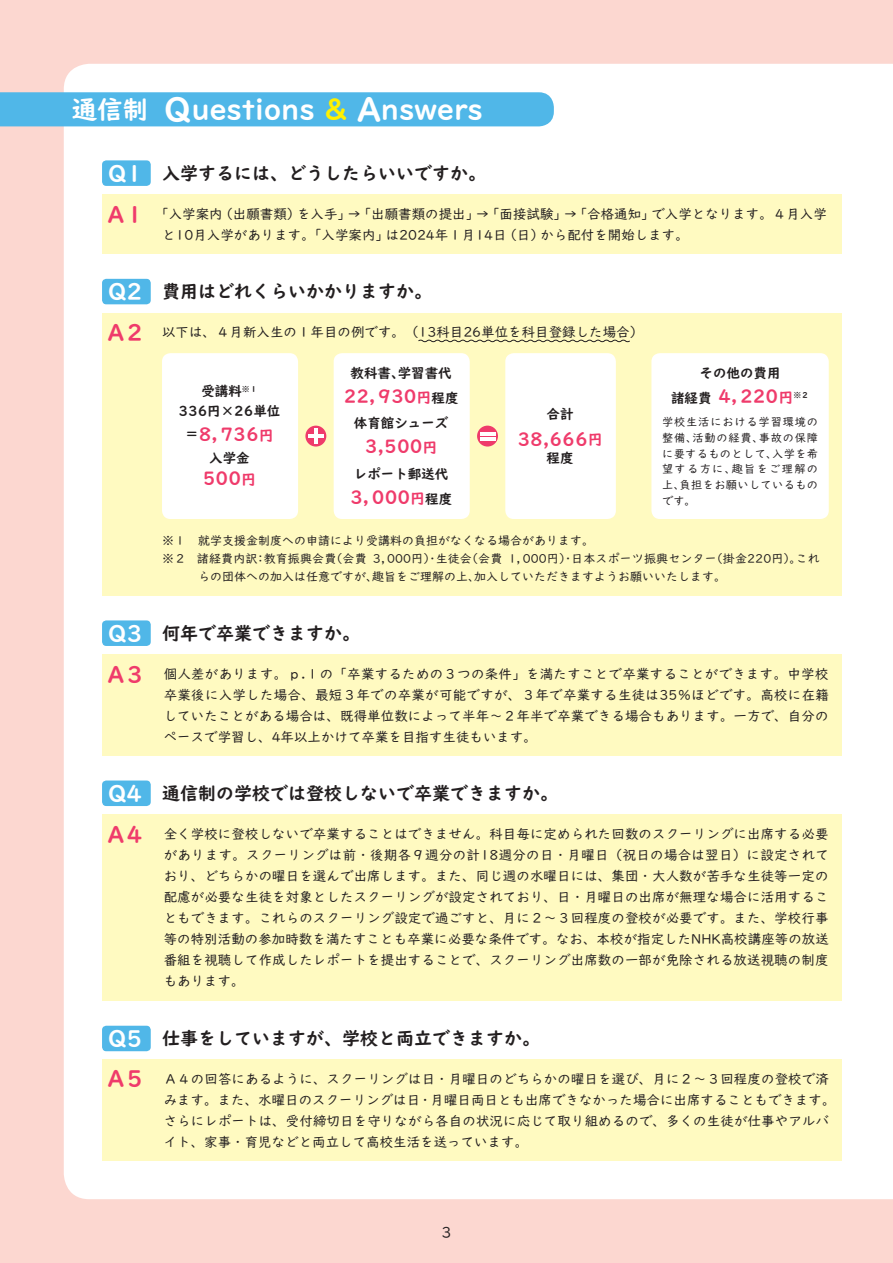
<style>
.page{position:relative;width:893px;height:1263px;background:#fcd7d0}
.page>*{position:absolute;margin:0;border:0;box-sizing:border-box;transform-origin:0 0}
.t1{font:28.5px "UD Digi Kyokasho NP B";color:#fff}
.t2{font:22.5px "UD Digi Kyokasho NP B";color:#fff}
.t3{font:22.5px "UD Digi Kyokasho NP B";color:#ef3b6b}
.t4{font:18px "UD Digi Kyokasho NP B";color:#231f20}
.t5{font:18px "UD Digi Kyokasho NP B";color:#ef3b6b}
.t6{font:15px "UD Digi Kyokasho NP R";color:#231f20}
.t7{font:13.5px/21px "UD Digi Kyokasho NP R";color:#231f20}
.t8{font:13.5px/19.5px "UD Digi Kyokasho NP B";color:#231f20;text-align:center}
.t9{font:12px "UD Digi Kyokasho NP R";color:#231f20}
.t10{font:11.25px/15.8px "UD Digi Kyokasho NP R";letter-spacing:.03em;color:#231f20;text-align:justify}
.s1{font-size:25.5px}
.s2{font-size:33px}
.s3{color:#fff101}
.s4{font-size:13.5px;color:#231f20}
.s5{font-size:15px}
</style>
<div class="page">
<div style="left:64px;top:64px;width:829px;height:1135px;background:#fff"></div>
<div style="left:102px;top:194px;width:740px;height:60px;background:#fffac1"></div>
<div style="left:102px;top:160px;width:49px;height:26px;background:#50b7e8;border-radius:4px"></div>
<div style="left:102px;top:654px;width:740px;height:102px;background:#fffac1"></div>
<div style="left:102px;top:620px;width:49px;height:26px;background:#50b7e8;border-radius:4px"></div>
<div style="left:102px;top:814px;width:740px;height:187px;background:#fffac1"></div>
<div style="left:102px;top:780px;width:49px;height:26px;background:#50b7e8;border-radius:4px"></div>
<div style="left:0;top:92px;width:554px;height:34px;background:#50b7e8"></div>
<div style="left:102px;top:313px;width:740px;height:283px;background:#fffac1"></div>
<svg style="left:418px;top:339px;width:212px;height:4px"></svg>
<div style="left:102px;top:279px;width:49px;height:25px;background:#50b7e8;border-radius:4px"></div>
<div style="left:162px;top:353px;width:136px;height:166px;background:#fff;border-radius:9px"></div>
<div style="left:334px;top:353px;width:136px;height:166px;background:#fff;border-radius:9px"></div>
<div style="left:651px;top:353px;width:178px;height:166px;background:#fff;border-radius:9px"></div>
<div style="left:505px;top:353px;width:111px;height:166px;background:#fff;border-radius:9px"></div>
<svg style="left:305px;top:426px;width:21px;height:20px"></svg>
<hr style="left:308px;top:435px;width:15px;height:3px;background:#fff">
<hr style="left:314px;top:429px;width:3px;height:15px;background:#fff">
<svg style="left:477px;top:426px;width:21px;height:20px"></svg>
<hr style="left:480px;top:432px;width:15px;height:3px;background:#fff">
<hr style="left:480px;top:437px;width:15px;height:3px;background:#fff">
<div style="left:102px;top:1059px;width:740px;height:102px;background:#fffac1"></div>
<div style="left:102px;top:1026px;width:49px;height:25px;background:#50b7e8;border-radius:4px"></div>
<h1 class="t1" style="left:13px;top:93px;width:472px"><span class="s1">　　通信制</span> <span class="s2">Q</span>uestions <span class="s3">&amp;</span> <span class="s2">A</span>nswers</h1>
<h2 class="t2" style="left:108px;top:160px;width:36px">Q1</h2>
<h2 class="t3" style="left:108px;top:201px;width:37px">A 1</h2>
<h3 class="t4" style="left:162px;top:163px;width:325px">入学するには、どうしたらいいですか。</h3>
<p class="t7" style="left:162px;top:204px;width:666px;text-indent:-7px">「入学案内（出願書類）を入手」→「出願書類の提出」→「面接試験」→「合格通知」で入学となります。４月入学と10月入学があります。「入学案内」は2024年１月14日（日）から配付を開始します。</p>
<h2 class="t2" style="left:108px;top:278px;width:36px">Q2</h2>
<h2 class="t3" style="left:108px;top:319px;width:37px">A 2</h2>
<h3 class="t4" style="left:162px;top:281px;width:271px">費用はどれくらいかかりますか。</h3>
<p class="t7" style="left:162px;top:321px;width:483px">以下は、４月新入生の１年目の例です。（13科目26単位を科目登録した場合）</p>
<p class="t8" style="left:179px;top:382px;width:103px">受講料<sup>※１<br></sup>336円×26単位</p>
<h3 class="t5" style="left:185px;top:423px;width:90px"><span class="s4">＝</span>8，736<span class="s5">円</span></h3>
<p class="t8" style="left:209px;top:449px;width:42px">入学金</p>
<h3 class="t5" style="left:203px;top:468px;width:55px">500<span class="s5">円</span></h3>
<p class="t8" style="left:351px;top:363px;width:103px">教科書、学習書代</p>
<h3 class="t5" style="left:344px;top:385px;width:116px">22，930<span class="s5">円</span><span class="s4">程度</span></h3>
<p class="t8" style="left:354px;top:414px;width:96px">体育館シューズ</p>
<h3 class="t5" style="left:365px;top:436px;width:74px">3,500<span class="s5">円</span></h3>
<p class="t8" style="left:354px;top:464px;width:96px">レポート郵送代</p>
<h3 class="t5" style="left:350px;top:486px;width:103px">3，000<span class="s5">円</span><span class="s4">程度</span></h3>
<p class="t8" style="left:547px;top:405px;width:28px">合計</p>
<h3 class="t5" style="left:517px;top:428px;width:87px">38,666<span class="s5">円</span></h3>
<p class="t8" style="left:547px;top:448px;width:28px">程度</p>
<p class="t8" style="left:700px;top:363px;width:83px">その他の費用</p>
<h3 class="t5" style="left:671px;top:385px;width:139px"><span class="s4">諸経費</span> 4，220<span class="s5">円</span><sup>※２</sup></h3>
<p class="t10" style="left:662px;top:414px;width:158px">学校生活における学習環境の整備、活動の経費、事故の保障に要するものとして、入学を希望する方に、趣旨をご理解の上、負担をお願いしているものです。</p>
<p class="t9" style="left:162px;top:534px;width:433px">※１　就学支援金制度への申請により受講料の負担がなくなる場合があります。</p>
<p class="t9" style="left:162px;top:552px;width:659px">※２　諸経費内訳：教育振興会費（会費 3，000円）・生徒会（会費 1，000円）・日本スポーツ振興センター（掛金220円）。これ</p>
<p class="t9" style="left:198px;top:570px;width:529px">らの団体への加入は任意ですが、趣旨をご理解の上、加入していただきますようお願いいたします。</p>
<h2 class="t2" style="left:108px;top:620px;width:36px">Q3</h2>
<h2 class="t3" style="left:108px;top:661px;width:37px">A 3</h2>
<h3 class="t4" style="left:162px;top:623px;width:199px">何年で卒業できますか。</h3>
<p class="t7" style="left:164px;top:664px;width:667px;text-align:justify">個人差があります。ｐ.１の「卒業するための３つの条件」を満たすことで卒業することができます。中学校卒業後に入学した場合、最短３年での卒業が可能ですが、３年で卒業する生徒は35％ほどです。高校に在籍していたことがある場合は、既得単位数によって半年～２年半で卒業できる場合もあります。一方で、自分のペースで学習し、4年以上かけて卒業を目指す生徒もいます。</p>
<h2 class="t2" style="left:108px;top:780px;width:36px">Q4</h2>
<h2 class="t3" style="left:108px;top:821px;width:37px">A 4</h2>
<h3 class="t4" style="left:162px;top:783px;width:397px">通信制の学校では登校しないで卒業できますか。</h3>
<p class="t7" style="left:164px;top:824px;width:667px;text-align:justify">全く学校に登校しないで卒業することはできません。科目毎に定められた回数のスクーリングに出席する必要があります。スクーリングは前・後期各９週分の計18週分の日・月曜日（祝日の場合は翌日）に設定されており、どちらかの曜日を選んで出席します。また、同じ週の水曜日には、集団・大人数が苦手な生徒等一定の配慮が必要な生徒を対象としたスクーリングが設定されており、日・月曜日の出席が無理な場合に活用することもできます。これらのスクーリング設定で過ごすと、月に２～３回程度の登校が必要です。また、学校行事等の特別活動の参加時数を満たすことも卒業に必要な条件です。なお、本校が指定したNHK高校講座等の放送番組を視聴して作成したレポートを提出することで、スクーリング出席数の一部が免除される放送視聴の制度もあります。</p>
<h2 class="t2" style="left:108px;top:1025px;width:36px">Q5</h2>
<h2 class="t3" style="left:108px;top:1065px;width:37px">A 5</h2>
<h3 class="t4" style="left:162px;top:1028px;width:379px">仕事をしていますが、学校と両立できますか。</h3>
<p class="t7" style="left:164px;top:1068px;width:673px">Ａ４の回答にあるように、スクーリングは日・月曜日のどちらかの曜日を選び、月に２～３回程度の登校で済みます。また、水曜日のスクーリングは日・月曜日両日とも出席できなかった場合に出席することもできます。さらにレポートは、受付締切日を守りながら各自の状況に応じて取り組めるので、多くの生徒が仕事やアルバイト、家事・育児などと両立して高校生活を送っています。</p>
<p class="t6" style="left:442px;top:1224px;width:11px">3</p>
</div>
